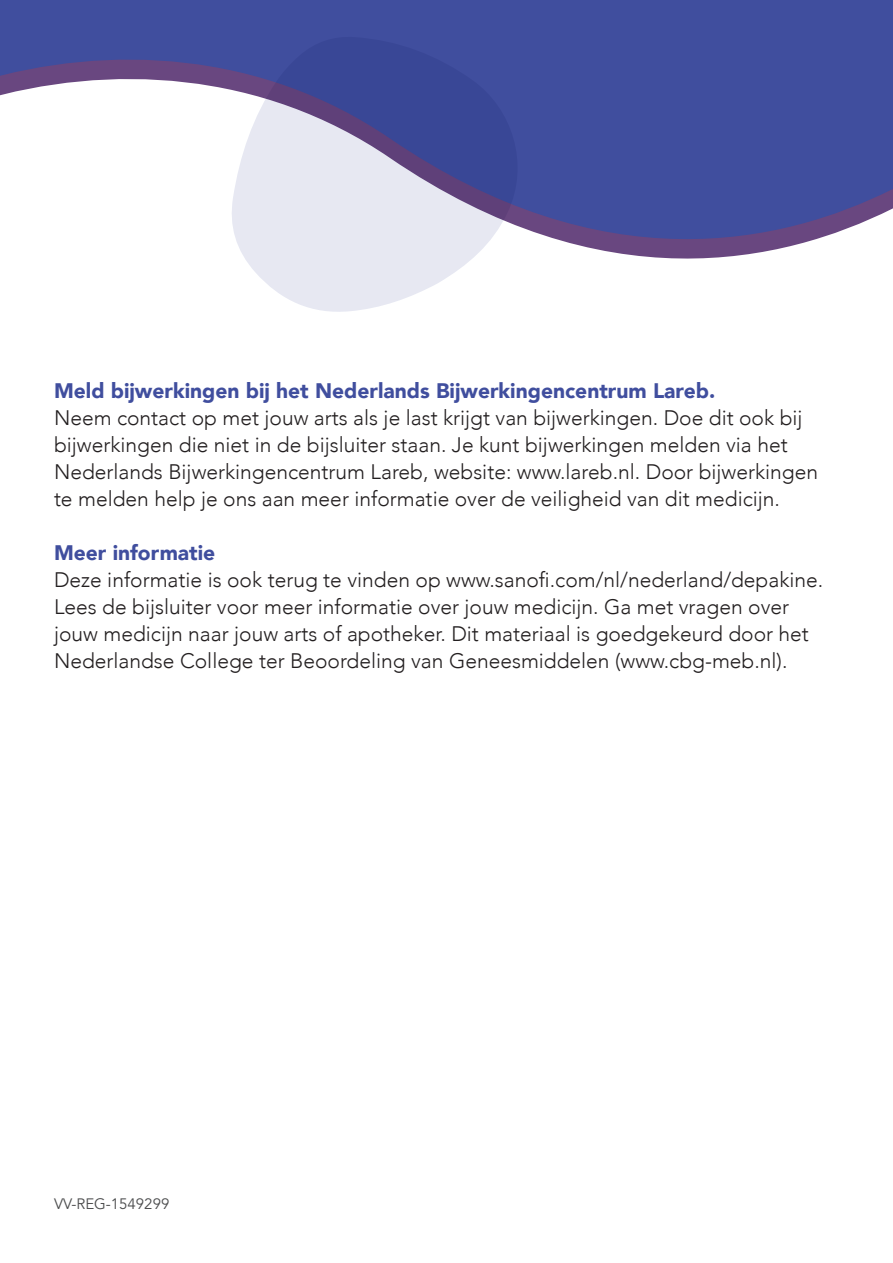
<style>
.page{position:relative;width:893px;height:1263px;background:#fff}
.page>*{position:absolute;margin:0;border:0;box-sizing:border-box;transform-origin:0 0}
.t1{font:300 21px/27px "Avenir";color:#231f20}
.t2{font:900 21px "Avenir";color:#404e9e}
.t3{font:15px "Avenir LT Std";color:#4b4c4d}
</style>
<div class="page">
<svg style="left:0;top:0;width:893px;height:259px;fill:#404e9e"></svg>
<svg style="left:229px;top:36px;width:301px;height:276px;background:#a2a6cb"></svg>
<p class="t2" style="left:54px;top:373px;width:663px">Meld bijwerkingen bij het Nederlands Bijwerkingencentrum Lareb.</p>
<p class="t1" style="left:54px;top:404px;width:766px">Neem contact op met jouw arts als je last krijgt van bijwerkingen. Doe dit ook bij bijwerkingen die niet in de bijsluiter staan. Je kunt bijwerkingen melden via het Nederlands Bijwerkingencentrum Lareb, website: www.lareb.nl. Door bijwerkingen te melden help je ons aan meer informatie over de veiligheid van dit medicijn.</p>
<p class="t2" style="left:54px;top:535px;width:163px">Meer informatie</p>
<p class="t1" style="left:54px;top:566px;width:771px">Deze informatie is ook terug te vinden op www.sanofi.com/nl/nederland/depakine.<br>Lees de bijsluiter voor meer informatie over jouw medicijn. Ga met vragen over jouw medicijn naar jouw arts of apotheker. Dit materiaal is goedgekeurd door het Nederlandse College ter Beoordeling van Geneesmiddelen (www.cbg-meb.nl).</p>
<p class="t3" style="left:54px;top:1195px;width:117px">VV-REG-1549299</p>
</div>
